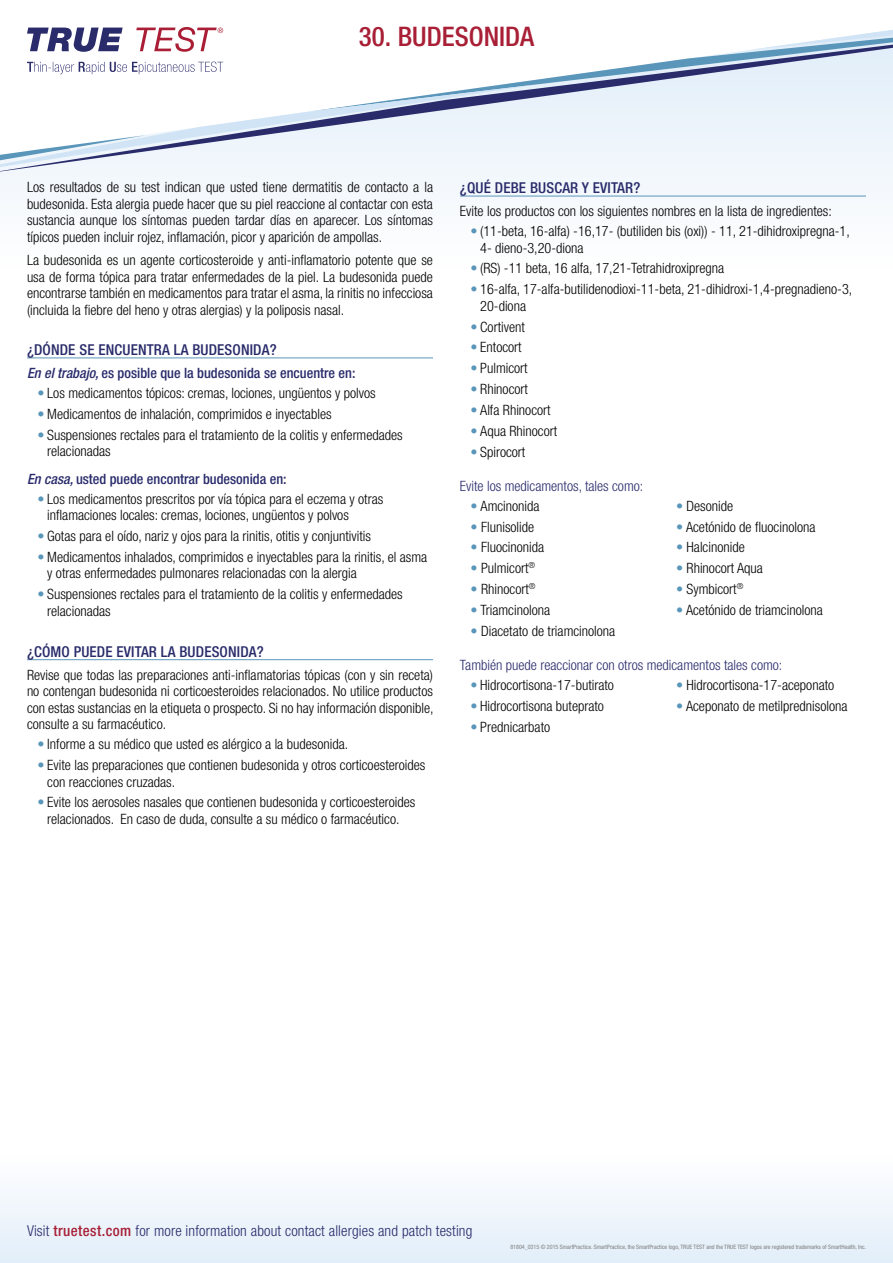
<style>
.page{position:relative;width:893px;height:1263px;background:#fff}
.page>*{position:absolute;margin:0;border:0;box-sizing:border-box;transform-origin:0 0}
.Top_Headline-Spanish{font:500 condensed 27px "Helvetica Neue";color:#a81f36}
.underlined_question{font:500 condensed 15px "Helvetica Neue";letter-spacing:.01em;color:#292b6b}
.t1{font:300 condensed 15px "Helvetica Neue";letter-spacing:.01em;color:#292b6b}
.LIST_bullets-Spanish{font:300 condensed 14.25px/16.5px "Helvetica Neue";color:#000}
.BODY____03125_above{font:300 condensed 14.25px/16.5px "Helvetica Neue";color:#000;text-align:justify}
.body___0_above-Spani{font:300 condensed 14.25px/16.5px "Helvetica Neue";color:#000;text-align:justify}
.Blue__125_above-Span{font:300 condensed 14.25px "Helvetica Neue";color:#292b6b}
.trabajo_subhead-0_ab{font:500 condensed 14.25px "Helvetica Neue";color:#292b6b}
.casa_subhead{font:500 condensed 14.25px "Helvetica Neue";color:#292b6b}
.t2{font:condensed 6px "Helvetica Neue";color:#808080}
.s1{font-style:italic}
.s2{color:#5a96ba}
.s3{font-weight:500;color:#a81f36}
</style>
<div class="page">
<div style="left:0;top:172px;width:893px;height:24px;background:#f3f8fc"></div>
<div style="left:0;top:167px;width:893px;height:5px;background:#f1f7fc"></div>
<div style="left:0;top:1155px;width:893px;height:108px;background:linear-gradient(to right,#f0f6fc,#f0f6fc)"></div>
<svg style="left:0;top:27px;width:893px;height:140px"></svg>
<hr style="left:27px;top:357px;width:406px;height:1px;background:#5a96ba">
<hr style="left:27px;top:659px;width:406px;height:1px;background:#5a96ba">
<hr style="left:460px;top:196px;width:406px;height:1px;background:#5a96ba">
<p class="Top_Headline-Spanish" style="left:359px;top:21px;width:177px">30. BUDESONIDA</p>
<p class="BODY____03125_above" style="left:27px;top:179px;width:408px">Los resultados de su test indican que usted tiene dermatitis de contacto a la budesonida. Esta alergia puede hacer que su piel reaccione al contactar con esta sustancia aunque los síntomas pueden tardar días en aparecer. Los síntomas típicos pueden incluir rojez, inflamación, picor y aparición de ampollas.</p>
<p class="BODY____03125_above" style="left:27px;top:252px;width:407px">La budesonida es un agente corticosteroide y anti-inflamatorio potente que se usa de forma tópica para tratar enfermedades de la piel. La budesonida puede encontrarse también en medicamentos para tratar el asma, la rinitis no infecciosa (incluida la fiebre del heno y otras alergias) y la poliposis nasal.</p>
<p class="underlined_question" style="left:27px;top:341px;width:251px">¿DÓNDE SE ENCUENTRA LA BUDESONIDA?</p>
<p class="trabajo_subhead-0_ab" style="left:27px;top:364px;width:330px"><span class="s1">En el trabajo,</span> es posible que la budesonida se encuentre en:</p>
<p class="LIST_bullets-Spanish" style="left:38px;top:385px;width:340px"><span class="s2">•</span> Los medicamentos tópicos: cremas, lociones, ungüentos y polvos</p>
<p class="LIST_bullets-Spanish" style="left:38px;top:405px;width:296px"><span class="s2">•</span> Medicamentos de inhalación, comprimidos e inyectables</p>
<p class="LIST_bullets-Spanish" style="left:47px;top:426px;width:357px;text-indent:-10px"><span class="s2">•</span> Suspensiones rectales para el tratamiento de la colitis y enfermedades relacionadas</p>
<p class="casa_subhead" style="left:27px;top:470px;width:261px"><span class="s1">En casa,</span> usted puede encontrar budesonida en:</p>
<p class="LIST_bullets-Spanish" style="left:47px;top:490px;width:338px;text-indent:-10px"><span class="s2">•</span> Los medicamentos prescritos por vía tópica para el eczema y otras inflamaciones locales: cremas, lociones, ungüentos y polvos</p>
<p class="LIST_bullets-Spanish" style="left:38px;top:527px;width:335px"><span class="s2">•</span> Gotas para el oído, nariz y ojos para la rinitis, otitis y conjuntivitis</p>
<p class="LIST_bullets-Spanish" style="left:47px;top:548px;width:382px;text-indent:-10px"><span class="s2">•</span> Medicamentos inhalados, comprimidos e inyectables para la rinitis, el asma y otras enfermedades pulmonares relacionadas con la alergia</p>
<p class="LIST_bullets-Spanish" style="left:47px;top:586px;width:357px;text-indent:-10px"><span class="s2">•</span> Suspensiones rectales para el tratamiento de la colitis y enfermedades relacionadas</p>
<p class="underlined_question" style="left:27px;top:642px;width:238px">¿CÓMO PUEDE EVITAR LA BUDESONIDA?</p>
<p class="body___0_above-Spani" style="left:27px;top:666px;width:408px">Revise que todas las preparaciones anti-inflamatorias tópicas (con y sin receta) no contengan budesonida ni corticoesteroides relacionados. No utilice productos con estas sustancias en la etiqueta o prospecto. Si no hay información disponible, consulte a su farmacéutico.</p>
<p class="LIST_bullets-Spanish" style="left:38px;top:736px;width:312px"><span class="s2">•</span> Informe a su médico que usted es alérgico a la budesonida.</p>
<p class="LIST_bullets-Spanish" style="left:47px;top:757px;width:380px;text-indent:-10px"><span class="s2">•</span> Evite las preparaciones que contienen budesonida y otros corticoesteroides con reacciones cruzadas.</p>
<p class="LIST_bullets-Spanish" style="left:38px;top:794px;width:379px;text-align:center"><span class="s2">•</span> Evite los aerosoles nasales que contienen budesonida y corticoesteroides relacionados. En caso de duda, consulte a su médico o farmacéutico.</p>
<p class="underlined_question" style="left:460px;top:179px;width:182px">¿QUÉ DEBE BUSCAR Y EVITAR?</p>
<p class="body___0_above-Spani" style="left:460px;top:203px;width:373px">Evite los productos con los siguientes nombres en la lista de ingredientes:</p>
<p class="LIST_bullets-Spanish" style="left:480px;top:223px;width:371px;text-indent:-10px"><span class="s2">•</span> (11-beta, 16-alfa) -16,17- (butiliden bis (oxi)) - 11, 21-dihidroxipregna-1,<br>4- dieno-3,20-diona</p>
<p class="LIST_bullets-Spanish" style="left:470px;top:260px;width:255px"><span class="s2">•</span> (RS) -11 beta, 16 alfa, 17,21-Tetrahidroxipregna</p>
<p class="LIST_bullets-Spanish" style="left:480px;top:281px;width:374px;text-indent:-10px"><span class="s2">•</span> 16-alfa, 17-alfa-butilidenodioxi-11-beta, 21-dihidroxi-1,4-pregnadieno-3,<br>20-diona</p>
<p class="LIST_bullets-Spanish" style="left:470px;top:318px;width:56px"><span class="s2">•</span> Cortivent</p>
<p class="LIST_bullets-Spanish" style="left:470px;top:339px;width:53px"><span class="s2">•</span> Entocort</p>
<p class="LIST_bullets-Spanish" style="left:470px;top:360px;width:59px"><span class="s2">•</span> Pulmicort</p>
<p class="LIST_bullets-Spanish" style="left:470px;top:381px;width:59px"><span class="s2">•</span> Rhinocort</p>
<p class="LIST_bullets-Spanish" style="left:470px;top:401px;width:82px"><span class="s2">•</span> Alfa Rhinocort</p>
<p class="LIST_bullets-Spanish" style="left:470px;top:422px;width:88px"><span class="s2">•</span> Aqua Rhinocort</p>
<p class="LIST_bullets-Spanish" style="left:470px;top:443px;width:56px"><span class="s2">•</span> Spirocort</p>
<p class="Blue__125_above-Span" style="left:460px;top:478px;width:185px">Evite los medicamentos, tales como:</p>
<p class="LIST_bullets-Spanish" style="left:470px;top:497px;width:71px"><span class="s2">•</span> Amcinonida</p>
<p class="LIST_bullets-Spanish" style="left:676px;top:497px;width:59px"><span class="s2">•</span> Desonide</p>
<p class="LIST_bullets-Spanish" style="left:470px;top:518px;width:65px"><span class="s2">•</span> Flunisolide</p>
<p class="LIST_bullets-Spanish" style="left:676px;top:518px;width:141px"><span class="s2">•</span> Acetónido de fluocinolona</p>
<p class="LIST_bullets-Spanish" style="left:470px;top:539px;width:75px"><span class="s2">•</span> Fluocinonida</p>
<p class="LIST_bullets-Spanish" style="left:676px;top:539px;width:70px"><span class="s2">•</span> Halcinonide</p>
<p class="LIST_bullets-Spanish" style="left:470px;top:560px;width:66px"><span class="s2">•</span> Pulmicort<sup>®</sup></p>
<p class="LIST_bullets-Spanish" style="left:676px;top:560px;width:89px"><span class="s2">•</span> Rhinocort Aqua</p>
<p class="LIST_bullets-Spanish" style="left:470px;top:581px;width:66px"><span class="s2">•</span> Rhinocort<sup>®</sup></p>
<p class="LIST_bullets-Spanish" style="left:676px;top:581px;width:69px"><span class="s2">•</span> Symbicort<sup>®</sup></p>
<p class="LIST_bullets-Spanish" style="left:470px;top:601px;width:81px"><span class="s2">•</span> Triamcinolona</p>
<p class="LIST_bullets-Spanish" style="left:676px;top:601px;width:148px"><span class="s2">•</span> Acetónido de triamcinolona</p>
<p class="LIST_bullets-Spanish" style="left:470px;top:622px;width:146px"><span class="s2">•</span> Diacetato de triamcinolona</p>
<p class="Blue__125_above-Span" style="left:460px;top:657px;width:324px">También puede reaccionar con otros medicamentos tales como:</p>
<p class="LIST_bullets-Spanish" style="left:470px;top:676px;width:145px"><span class="s2">•</span> Hidrocortisona-17-butirato</p>
<p class="LIST_bullets-Spanish" style="left:676px;top:676px;width:160px"><span class="s2">•</span> Hidrocortisona-17-aceponato</p>
<p class="LIST_bullets-Spanish" style="left:470px;top:697px;width:135px"><span class="s2">•</span> Hidrocortisona buteprato</p>
<p class="LIST_bullets-Spanish" style="left:676px;top:697px;width:173px"><span class="s2">•</span> Aceponato de metilprednisolona</p>
<p class="LIST_bullets-Spanish" style="left:470px;top:718px;width:81px"><span class="s2">•</span> Prednicarbato</p>
<p class="t1" style="left:27px;top:1222px;width:447px">Visit <span class="s3">truetest.com</span> for more information about contact allergies and patch testing</p>
<p class="t2" style="left:510px;top:1244px;width:357px">81804_0315 © 2015 SmartPractice. SmartPractice, the SmartPractice logo, TRUE TEST and the TRUE TEST logos are registered trademarks of SmartHealth, Inc.</p>
</div>
